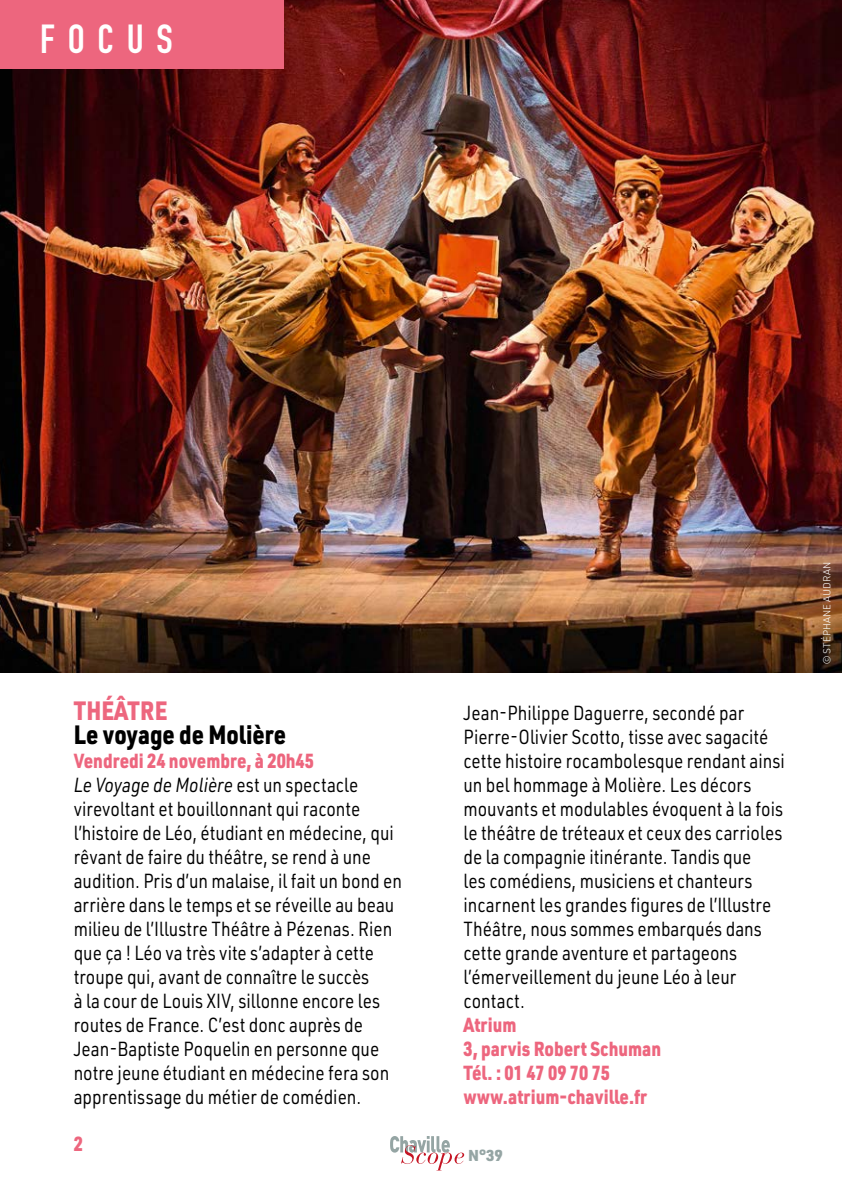
<style>
.page{position:relative;width:842px;height:1191px;background:#fff}
.page>*{position:absolute;margin:0;border:0;box-sizing:border-box;transform-origin:0 0}
.t1{font:40px "DIN Engschrift LT Pro";letter-spacing:.32em;color:#fff}
.t2{font:900 26px "URWDIN";color:#000;scale:.85 1}
.t3{font:900 26px "URWDIN";letter-spacing:.005em;color:#ed667e;scale:.85 1}
.t4{font:20px/24px "URWDIN";color:#000;scale:.85 1}
.t5{font:900 20px/24px "URWDIN";color:#ed667e;scale:.85 1}
.t6{font:900 15.6px "URWDIN";color:#95a5a4}
.t7{font:300 10px "URWDIN";color:#fff}
.s1{font-weight:900;color:#ed667e}
.s2{font-style:italic}
</style>
<div class="page">
<img style="left:0;top:0;width:842px;height:672px">
<svg style="left:390px;top:1136px;width:74px;height:34px"></svg>
<div style="left:0;top:0;width:283px;height:68px;background:#ed667e"></div>
<h1 class="t1" style="left:40px;top:15px;width:134px">FOCUS</h1>
<h2 class="t3" style="left:74px;top:693px;width:112px">THÉÂTRE</h2>
<h2 class="t2" style="left:74px;top:717px;width:251px">Le voyage de Molière</h2>
<p class="t4" style="left:74px;top:748px;width:388px"><span class="s1">Vendredi 24 novembre, à 20h45<br></span><span class="s2">Le Voyage de Molière</span> est un spectacle virevoltant et bouillonnant qui raconte l’histoire de Léo, étudiant en médecine, qui rêvant de faire du théâtre, se rend à une audition. Pris d’un malaise, il fait un bond en arrière dans le temps et se réveille au beau milieu de l’Illustre Théâtre à Pézenas. Rien que ça ! Léo va très vite s’adapter à cette troupe qui, avant de connaître le succès<br>à la cour de Louis XIV, sillonne encore les routes de France. C’est donc auprès de Jean-Baptiste Poquelin en personne que notre jeune étudiant en médecine fera son apprentissage du métier de comédien.</p>
<p class="t5" style="left:74px;top:1131px;width:12px">2</p>
<p class="t4" style="left:463px;top:700px;width:379px">Jean-Philippe Daguerre, secondé par Pierre-Olivier Scotto, tisse avec sagacité cette histoire rocambolesque rendant ainsi un bel hommage à Molière. Les décors mouvants et modulables évoquent à la fois le théâtre de tréteaux et ceux des carrioles de la compagnie itinérante. Tandis que<br>les comédiens, musiciens et chanteurs incarnent les grandes figures de l’Illustre Théâtre, nous sommes embarqués dans cette grande aventure et partageons l’émerveillement du jeune Léo à leur contact.</p>
<p class="t5" style="left:463px;top:1012px;width:234px">Atrium<br>3, parvis Robert Schuman<br>Tél. : 01 47 09 70 75 www.atrium-chaville.fr</p>
<p class="t6" style="left:468px;top:1145px;width:36px">N°39</p>
<p class="t7" style="left:820px;top:663px;width:103px;rotate:-90deg">© STÉPHANE AUDRAN</p>
</div>
